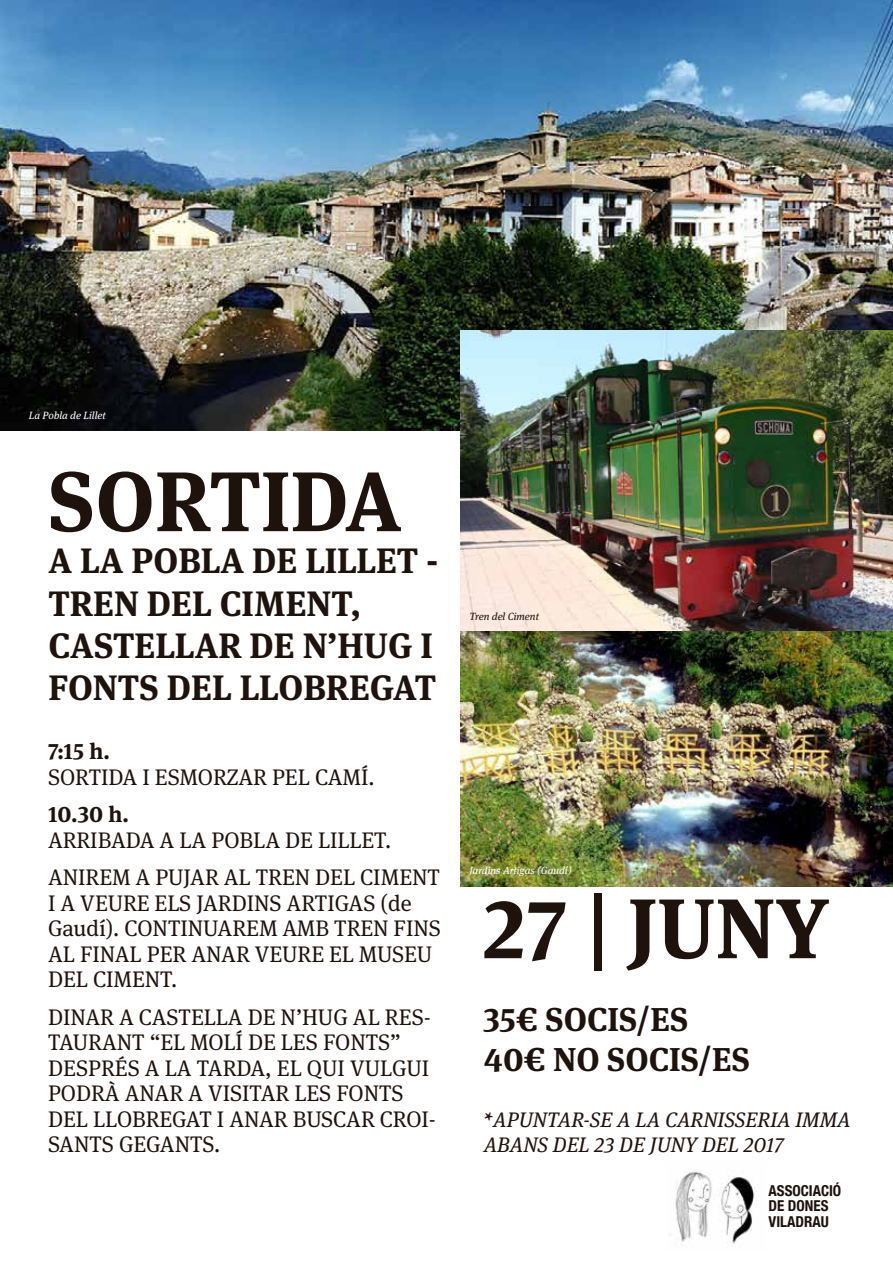
<style>
.page{position:relative;width:893px;height:1263px;background:#fff}
.page>*{position:absolute;margin:0;border:0;box-sizing:border-box;transform-origin:0 0}
.t1{font:700 84.45px "Meta Serif Lf";color:#1e120d}
.t2{font:700 35.25px/42.3px "Meta Serif Lf";color:#1e120d}
.t3{font:700 33px/39.6px "Meta Serif Lf";color:#1e120d}
.t4{font:22.5px/25.5px "Meta Serif Lf";color:#1e120d}
.t5{font:700 22.5px "Meta Serif Lf";color:#1e120d}
.t6{font:italic 21px/25.5px "Meta Serif Lf";color:#1e120d}
.t7{font:700 condensed 15px/15px "Helvetica Neue LT Com";color:#1e120d}
.t8{font:italic 10.5px "Meta Serif Tf";color:#fff}
.t9{font:italic 10.5px "Meta Serif Tf";color:#1e120d}
</style>
<div class="page">
<img style="left:0;top:0;width:893px;height:430px">
<img style="left:675px;top:1170px;width:80px;height:76px">
<img style="left:461px;top:330px;width:432px;height:556px">
<p class="t8" style="left:29px;top:409px;width:79px">La Pobla de Lillet</p>
<h1 class="t1" style="left:48px;top:450px;width:355px">SORTIDA</h1>
<h2 class="t2" style="left:48px;top:539px;width:392px">A LA POBLA DE LILLET -<br>TREN DEL CIMENT,<br>CASTELLAR DE N’HUG I<br>FONTS DEL LLOBREGAT</h2>
<p class="t5" style="left:48px;top:737px;width:63px">7:15 h.</p>
<p class="t4" style="left:48px;top:764px;width:328px">SORTIDA I ESMORZAR PEL CAMÍ.</p>
<p class="t5" style="left:48px;top:800px;width:82px">10.30 h.</p>
<p class="t4" style="left:48px;top:821px;width:393px;line-height:37.5px">ARRIBADA A LA POBLA DE LILLET.<br>ANIREM A PUJAR AL TREN DEL CIMENT</p>
<p class="t4" style="left:48px;top:890px;width:394px">I A VEURE ELS JARDINS ARTIGAS (de<br>Gaudí). CONTINUAREM AMB TREN FINS<br>AL FINAL PER ANAR VEURE EL MUSEU<br>DEL CIMENT.</p>
<p class="t4" style="left:48px;top:1004px;width:389px">DINAR A CASTELLA DE N’HUG AL RES-<br>TAURANT “EL MOLÍ DE LES FONTS”<br>DESPRÉS A LA TARDA, EL QUI VULGUI<br>PODRÀ ANAR A VISITAR LES FONTS<br>DEL LLOBREGAT I ANAR BUSCAR CROI-<br>SANTS GEGANTS.</p>
<p class="t9" style="left:469px;top:611px;width:71px">Tren del Ciment</p>
<p class="t8" style="left:469px;top:864px;width:104px">Jardins Artigas (Gaudí)</p>
<h1 class="t1" style="left:483px;top:877px;width:348px">27 | JUNY</h1>
<h3 class="t3" style="left:484px;top:999px;width:268px">35€ SOCIS/ES<br>40€ NO SOCIS/ES</h3>
<p class="t6" style="left:484px;top:1106px;width:369px">*APUNTAR-SE A LA CARNISSERIA IMMA<br>ABANS DEL 23 DE JUNY DEL 2017</p>
<p class="t7" style="left:768px;top:1184px;width:74px">ASSOCIACIÓ<br>DE DONES<br>VILADRAU</p>
</div>
